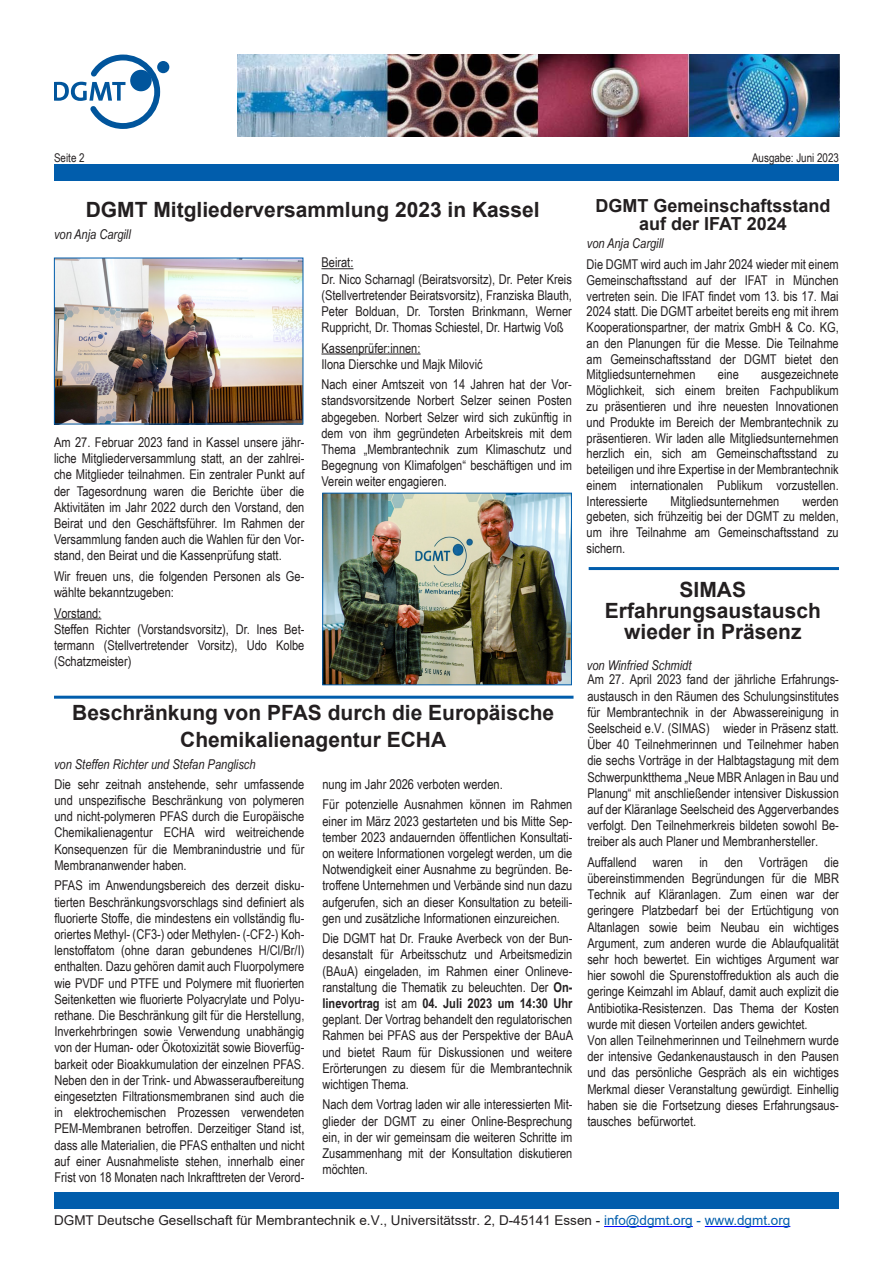
<style>
.page{position:relative;width:893px;height:1263px;background:#fff}
.page>*{position:absolute;margin:0;border:0;box-sizing:border-box;transform-origin:0 0}
.t1{font:700 21px/21px "Arial";color:#231f20;text-align:center}
.t2{font:700 18px/18px "Arial";color:#231f20;text-align:center}
.t3{font:13.5px/16.2px "Arial Narrow";color:#231f20;text-align:justify}
.t4{font:13.5px "Arial";color:#231f20}
.t5{font:italic 13.5px "Arial Narrow";color:#231f20}
.t6{font:12px "Arial Narrow";color:#231f20}
.s1{font-weight:700}
.s2{color:#015dac}
</style>
<div class="page">
<hr style="left:604px;top:1226px;width:89px;height:1px;background:#00f">
<hr style="left:705px;top:1226px;width:85px;height:1px;background:#00f">
<div style="left:54px;top:1192px;width:785px;height:17px;background:#015dac"></div>
<img style="left:237px;top:54px;width:602px;height:82px">
<div style="left:54px;top:165px;width:785px;height:16px;background:#015dac"></div>
<svg style="left:54px;top:54px;width:109px;height:75px"></svg>
<div style="left:130px;top:70px;width:22px;height:21px;background:#01559c;border-radius:50%"></div>
<div style="left:157px;top:61px;width:12px;height:12px;background:#01559c;border-radius:50%"></div>
<hr style="left:589px;top:567px;width:250px;height:3px;background:#015dac">
<hr style="left:54px;top:618px;width:47px;height:1px;background:#231f20">
<hr style="left:321px;top:268px;width:32px;height:1px;background:#231f20">
<hr style="left:321px;top:353px;width:100px;height:1px;background:#231f20">
<hr style="left:54px;top:696px;width:519px;height:3px;background:#015dac">
<img style="left:56px;top:260px;width:245px;height:162px">
<img style="left:324px;top:495px;width:246px;height:188px">
<div style="left:322px;top:493px;width:250px;height:192px;border:1px solid #015dac"></div>
<p class="t6" style="left:54px;top:149px;width:32px">Seite 2</p>
<p class="t6" style="left:752px;top:149px;width:88px">Ausgabe: Juni 2023</p>
<h1 class="t1" style="left:86px;top:199px;width:455px">DGMT Mitgliederversammlung 2023 in Kassel</h1>
<p class="t5" style="left:54px;top:225px;width:78px">von Anja Cargill</p>
<h2 class="t2" style="left:595px;top:197px;width:237px">DGMT Gemeinschaftsstand auf der IFAT 2024</h2>
<p class="t5" style="left:587px;top:234px;width:78px">von Anja Cargill</p>
<p class="t3" style="left:54px;top:434px;width:252px">Am 27. Februar 2023 fand in Kassel unsere jähr&shy;liche Mitgliederversammlung statt, an der zahlrei&shy;che Mitglieder teilnahmen. Ein zentraler Punkt auf der Tagesordnung waren die Berichte über die Aktivitäten im Jahr 2022 durch den Vorstand, den Beirat und den Geschäftsführer. Im Rahmen der Versammlung fanden auch die Wahlen für den Vor&shy;stand, den Beirat und die Kassenprüfung statt.</p>
<p class="t3" style="left:54px;top:567px;width:252px">Wir freuen uns, die folgenden Personen als Ge&shy;wählte bekanntzugeben:</p>
<p class="t3" style="left:54px;top:604px;width:252px;text-align:left">Vorstand:<br>Steffen Richter (Vorstandsvorsitz), Dr. Ines Bet&shy;termann (Stellvertretender Vorsitz), Udo Kolbe (Schatzmeister)</p>
<p class="t3" style="left:321px;top:254px;width:252px;text-align:left">Beirat:<br>Dr. Nico Scharnagl (Beiratsvorsitz), Dr. Peter Kreis (Stellvertretender Beiratsvorsitz), Franziska Blauth, Peter Bolduan, Dr. Torsten Brinkmann, Werner Ruppricht, Dr. Thomas Schiestel, Dr. Hartwig Voß</p>
<p class="t3" style="left:321px;top:339px;width:163px">Kassenprüfer:innen:<br>Ilona Dierschke und Majk Milović</p>
<p class="t3" style="left:321px;top:376px;width:252px">Nach einer Amtszeit von 14 Jahren hat der Vor&shy;standsvorsitzende Norbert Selzer seinen Posten abgegeben. Norbert Selzer wird sich zukünftig in dem von ihm gegründeten Arbeitskreis mit dem Thema „Membrantechnik zum Klimaschutz und Begegnung von Klimafolgen“ beschäftigen und im Verein weiter engagieren.</p>
<h1 class="t1" style="left:72px;top:699px;width:483px;line-height:27px">Beschränkung von PFAS durch die Europäische<br>Chemikalienagentur ECHA</h1>
<p class="t5" style="left:54px;top:755px;width:203px">von Steffen Richter und Stefan Panglisch</p>
<p class="t3" style="left:54px;top:775px;width:251px">Die sehr zeitnah anstehende, sehr umfassende und unspezifische Beschränkung von polymeren und nicht-polymeren PFAS durch die Europäische Chemikalienagentur ECHA wird weitreichende Konsequenzen für die Membranindustrie und für Membrananwender haben.</p>
<p class="t3" style="left:54px;top:877px;width:251px">PFAS im Anwendungsbereich des derzeit disku&shy;tierten Beschränkungsvorschlags sind definiert als fluorierte Stoffe, die mindestens ein vollständig flu&shy;oriertes Methyl- (CF3-) oder Methylen- (-CF2-) Koh&shy;lenstoffatom (ohne daran gebundenes H/Cl/Br/I) enthalten. Dazu gehören damit auch Fluorpolymere wie PVDF und PTFE und Polymere mit fluorierten Seitenketten wie fluorierte Polyacrylate und Polyu&shy;rethane. Die Beschränkung gilt für die Herstellung, Inverkehrbringen sowie Verwendung unabhängig von der Human- oder Ökotoxizität sowie Bioverfüg&shy;barkeit oder Bioakkumulation der einzelnen PFAS.<br>Neben den in der Trink- und Abwasseraufbereitung eingesetzten Filtrationsmembranen sind auch die in elektrochemischen Prozessen verwendeten PEM-Membranen betroffen. Derzeitiger Stand ist, dass alle Materialien, die PFAS enthalten und nicht auf einer Ausnahmeliste stehen, innerhalb einer Frist von 18 Monaten nach Inkrafttreten der Verord-</p>
<p class="t3" style="left:322px;top:773px;width:251px;line-height:20.4px">nung im Jahr 2026 verboten werden.<br>Für potenzielle Ausnahmen können im Rahmen</p>
<p class="t3" style="left:322px;top:812px;width:251px">einer im März 2023 gestarteten und bis Mitte Sep&shy;tember 2023 andauernden öffentlichen Konsultati&shy;on weitere Informationen vorgelegt werden, um die Notwendigkeit einer Ausnahme zu begründen. Be&shy;troffene Unternehmen und Verbände sind nun dazu aufgerufen, sich an dieser Konsultation zu beteili&shy;gen und zusätzliche Informationen einzureichen.</p>
<p class="t3" style="left:322px;top:930px;width:252px">Die DGMT hat Dr. Frauke Averbeck von der Bun&shy;desanstalt für Arbeitsschutz und Arbeitsmedizin (BAuA) eingeladen, im Rahmen einer Onlineve&shy;ranstaltung die Thematik zu beleuchten. Der <span class="s1">On&shy;linevortrag</span> ist am <span class="s1">04. Juli 2023 um 14:30 Uhr </span>geplant. Der Vortrag behandelt den regulatorischen Rahmen bei PFAS aus der Perspektive der BAuA und bietet Raum für Diskussionen und weitere Erörterungen zu diesem für die Membrantechnik wichtigen Thema.</p>
<p class="t3" style="left:322px;top:1096px;width:251px">Nach dem Vortrag laden wir alle interessierten Mit&shy;glieder der DGMT zu einer Online-Besprechung ein, in der wir gemeinsam die weiteren Schritte im Zusammenhang mit der Konsultation diskutieren möchten.</p>
<p class="t3" style="left:587px;top:256px;width:254px;line-height:15.8px">Die DGMT wird auch im Jahr 2024 wieder mit einem Gemeinschaftsstand auf der IFAT in München vertreten sein. Die IFAT findet vom 13. bis 17. Mai 2024 statt. Die DGMT arbeitet bereits eng mit ihrem Kooperationspartner, der matrix GmbH &amp; Co. KG, an den Planungen für die Messe. Die Teilnahme am Gemeinschaftsstand der DGMT bietet den Mitgliedsunternehmen</p>
<p class="t3" style="left:587px;top:366px;width:254px;line-height:15.8px;text-indent:175px">ausgezeichnete Möglichkeit, sich einem breiten Fachpublikum zu präsentieren und ihre neuesten Innovationen und Produkte im Bereich der Membrantechnik zu präsentieren. Wir laden alle Mitgliedsunternehmen herzlich ein, sich am Gemeinschaftsstand zu beteiligen und ihre Expertise in der Membrantechnik einem internationalen Publikum vorzustellen.<br>Interessierte</p>
<p class="t3" style="left:718px;top:366px;width:22px">eine</p>
<p class="t3" style="left:587px;top:492px;width:254px;line-height:15.8px;text-indent:216px">werden gebeten, sich frühzeitig bei der DGMT zu melden, um ihre Teilnahme am Gemeinschaftsstand zu sichern.</p>
<p class="t3" style="left:670px;top:492px;width:110px">Mitgliedsunternehmen</p>
<h1 class="t1" style="left:605px;top:579px;width:217px">SIMAS<br>Erfahrungsaustausch wieder in Präsenz</h1>
<p class="t5" style="left:587px;top:655px;width:106px">von Winfried Schmidt</p>
<p class="t3" style="left:587px;top:671px;width:253px">Am 27. April 2023 fand der jährliche Erfahrungs&shy;austausch in den Räumen des Schulungsinstitutes für Membrantechnik in der Abwassereinigung in Seelscheid e.V. (SIMAS) wieder in Präsenz statt.<br>Über 40 Teilnehmerinnen und Teilnehmer haben die sechs Vorträge in der Halbtagstagung mit dem Schwerpunktthema „Neue MBR Anlagen in Bau und Planung“ mit anschließender intensiver Diskussion auf der Kläranlage Seelscheid des Aggerverbandes verfolgt. Den Teilnehmerkreis bildeten sowohl Be&shy;treiber als auch Planer und Membranhersteller.</p>
<p class="t3" style="left:587px;top:853px;width:253px;text-align:left">Auffallend waren in den Vorträgen die übereinstimmenden Begründungen für die MBR Technik auf Kläranlagen. Zum einen war der geringere Platzbedarf bei der Ertüchtigung von Altanlagen sowie beim Neubau ein wichtiges Argument, zum anderen wurde die Ablaufqualität sehr hoch bewertet. Ein wichtiges Argument war hier sowohl die Spurenstoffreduktion als auch die geringe Keimzahl im Ablauf, damit auch explizit die Antibiotika-Resistenzen. Das Thema der Kosten wurde mit diesen Vorteilen anders gewichtet.<br>Von allen Teilnehmerinnen und Teilnehmern wurde der intensive Gedankenaustausch in den Pausen und das persönliche Gespräch als ein wichtiges Merkmal dieser Veranstaltung gewürdigt. Einhellig haben sie die Fortsetzung dieses Erfahrungsaus&shy;tausches befürwortet.</p>
<p class="t4" style="left:54px;top:1211px;width:738px">DGMT Deutsche Gesellschaft für Membrantechnik e.V., Universitätsstr. 2, D-45141 Essen - <span class="s2">info@dgmt.org - www.dgmt.org</span></p>
</div>
